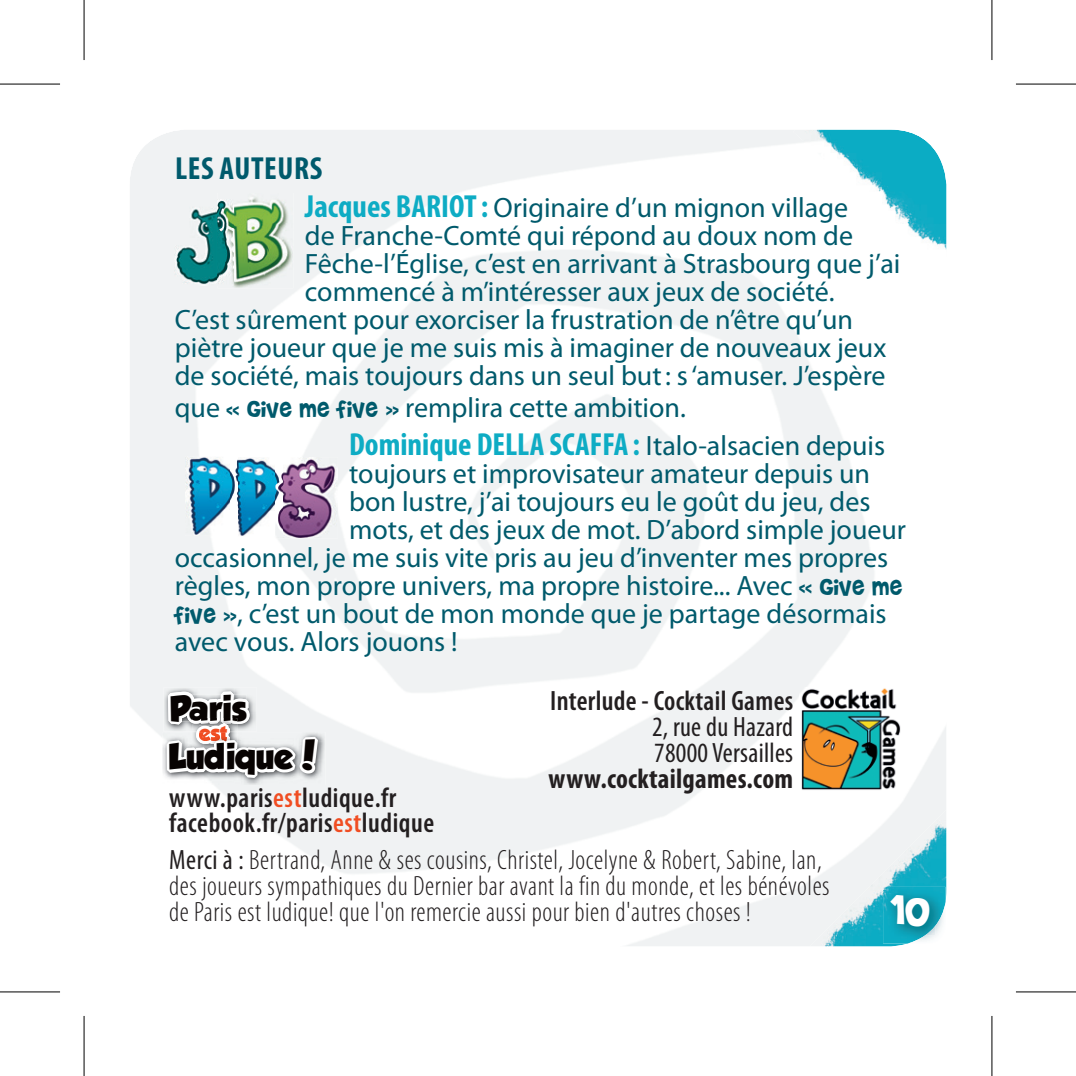
<style>
.page{position:relative;width:1076px;height:1076px;background:#fff}
.page>*{position:absolute;margin:0;border:0;box-sizing:border-box;transform-origin:0 0}
.t1{font:48px "Brady Bunch Remastered";color:#fff}
.t2{font:700 condensed 32px "Myriad Pro";color:#0eacc4}
.t3{font:700 condensed 32px "Myriad Pro";letter-spacing:.02em;color:#005a6c}
.t4{font:31.6px "GROBOLD";color:#080302}
.t5{font:28px "Myriad Pro";color:#005a6c}
.t6{font:300 condensed 28px/26px "Myriad Pro";letter-spacing:.02em;color:#231f20}
.t7{font:600 condensed 28px/25.6px "Myriad Pro";letter-spacing:.02em;color:#231f20}
.t8{font:condensed 28px/26px "Myriad Pro";letter-spacing:.01em;color:#231f20}
.t9{font:700 condensed 28px "Myriad Pro";letter-spacing:.01em;color:#231f20}
.t10{font:20.4px "GROBOLD";color:#f04d22}
.s1{font-weight:700;font-stretch:condensed;font-size:32px;color:#0eacc4}
.s2{font-family:"Brady Bunch Remastered"}
.s3{font-weight:400;font-stretch:normal;font-size:28px;color:#005a6c}
.s4{color:#f04d22}
.s5{font-weight:400}
</style>
<div class="page">
<svg style="left:627px;top:129px;width:320px;height:818px"></svg>
<img style="left:130px;top:129px;width:760px;height:806px">
<img style="left:217px;top:193px;width:76px;height:95px">
<img style="left:175px;top:200px;width:58px;height:85px">
<img style="left:230px;top:457px;width:46px;height:79px">
<img style="left:185px;top:456px;width:52px;height:79px">
<img style="left:230px;top:457px;width:7px;height:78px">
<img style="left:276px;top:457px;width:62px;height:81px">
<img style="left:882px;top:886px;width:63px;height:57px">
<img style="left:907px;top:901px;width:38px;height:42px">
<svg style="left:924px;top:925px;width:11px;height:10px"></svg>
<div style="left:0;top:989px;width:60px;height:5px;background:#919191"></div>
<div style="left:1015px;top:989px;width:60px;height:5px;background:#919191"></div>
<div style="left:989px;top:0;width:5px;height:60px;background:#929292"></div>
<div style="left:989px;top:1015px;width:5px;height:60px;background:#929292"></div>
<hr style="left:0;top:83px;width:60px;height:2px;background:#000">
<hr style="left:1015px;top:83px;width:60px;height:2px;background:#000">
<hr style="left:0;top:990px;width:60px;height:2px;background:#000">
<hr style="left:1015px;top:990px;width:60px;height:2px;background:#000">
<hr style="left:83px;top:0;width:2px;height:60px;background:#000">
<hr style="left:83px;top:1015px;width:2px;height:60px;background:#000">
<hr style="left:990px;top:0;width:2px;height:60px;background:#000">
<hr style="left:990px;top:1015px;width:2px;height:60px;background:#000">
<p class="t3" style="left:175px;top:148px;width:149px">LES AUTEURS</p>
<p class="t5" style="left:305px;top:190px;width:544px"><span class="s1">Jacques BARIOT :</span> Originaire d’un mignon village</p>
<p class="t5" style="left:305px;top:218px;width:549px">de Franche-Comté qui répond au doux nom de</p>
<p class="t5" style="left:305px;top:246px;width:597px">Fêche-l’Église, c’est en arrivant à Strasbourg que j’ai</p>
<p class="t5" style="left:305px;top:274px;width:531px">commencé à m’intéresser aux jeux de société.</p>
<p class="t5" style="left:175px;top:302px;width:679px">C’est sûrement pour exorciser la frustration de n’être qu’un</p>
<p class="t5" style="left:175px;top:330px;width:712px">piètre joueur que je me suis mis à imaginer de nouveaux jeux</p>
<p class="t5" style="left:175px;top:358px;width:712px">de société, mais toujours dans un seul but : s ‘amuser. J’espère</p>
<p class="t5" style="left:175px;top:390px;width:512px">que <span class="s2">« Give me five »</span> remplira cette ambition.</p>
<p class="t2" style="left:349px;top:424px;width:537px">Dominique DELLA SCAFFA : <span class="s3">Italo-alsacien depuis</span></p>
<p class="t5" style="left:349px;top:456px;width:522px">toujours et improvisateur amateur depuis un</p>
<p class="t5" style="left:349px;top:484px;width:522px">bon lustre, j’ai toujours eu le goût du jeu, des</p>
<p class="t5" style="left:349px;top:512px;width:558px">mots, et des jeux de mot. D’abord simple joueur</p>
<p class="t5" style="left:175px;top:540px;width:714px">occasionnel, je me suis vite pris au jeu d’inventer mes propres</p>
<p class="t5" style="left:175px;top:568px;width:728px">règles, mon propre univers, ma propre histoire... Avec <span class="s2">« Give me</span></p>
<p class="t5" style="left:175px;top:596px;width:713px"><span class="s2">five »</span>, c’est un bout de mon monde que je partage désormais</p>
<p class="t5" style="left:175px;top:624px;width:284px">avec vous. Alors jouons !</p>
<p class="t7" style="left:550px;top:688px;width:244px">Interlude - Cocktail Games</p>
<p class="t8" style="left:652px;top:713px;width:143px">2, rue du Hazard<br>78000 Versailles</p>
<p class="t9" style="left:548px;top:761px;width:246px">www.cocktailgames.com</p>
<p class="t4" style="left:169px;top:689px;width:78px">Paris</p>
<p class="t10" style="left:199px;top:720px;width:30px">est</p>
<p class="t4" style="left:168px;top:737px;width:151px">Ludique!</p>
<p class="t7" style="left:169px;top:784px;width:266px">www.paris<span class="s4">est</span>ludique.fr facebook.fr/paris<span class="s4">est</span>ludique</p>
<p class="t6" style="left:169px;top:847px;width:661px"><span class="s5">Merci à :</span> Bertrand, Anne &amp; ses cousins, Christel, Jocelyne &amp; Robert, Sabine, Ian, des joueurs sympathiques du Dernier bar avant la fin du monde, et les bénévoles de Paris est ludique! que l'on remercie aussi pour bien d'autres choses !</p>
<h1 class="t1" style="left:890px;top:885px;width:40px">10</h1>
</div>
